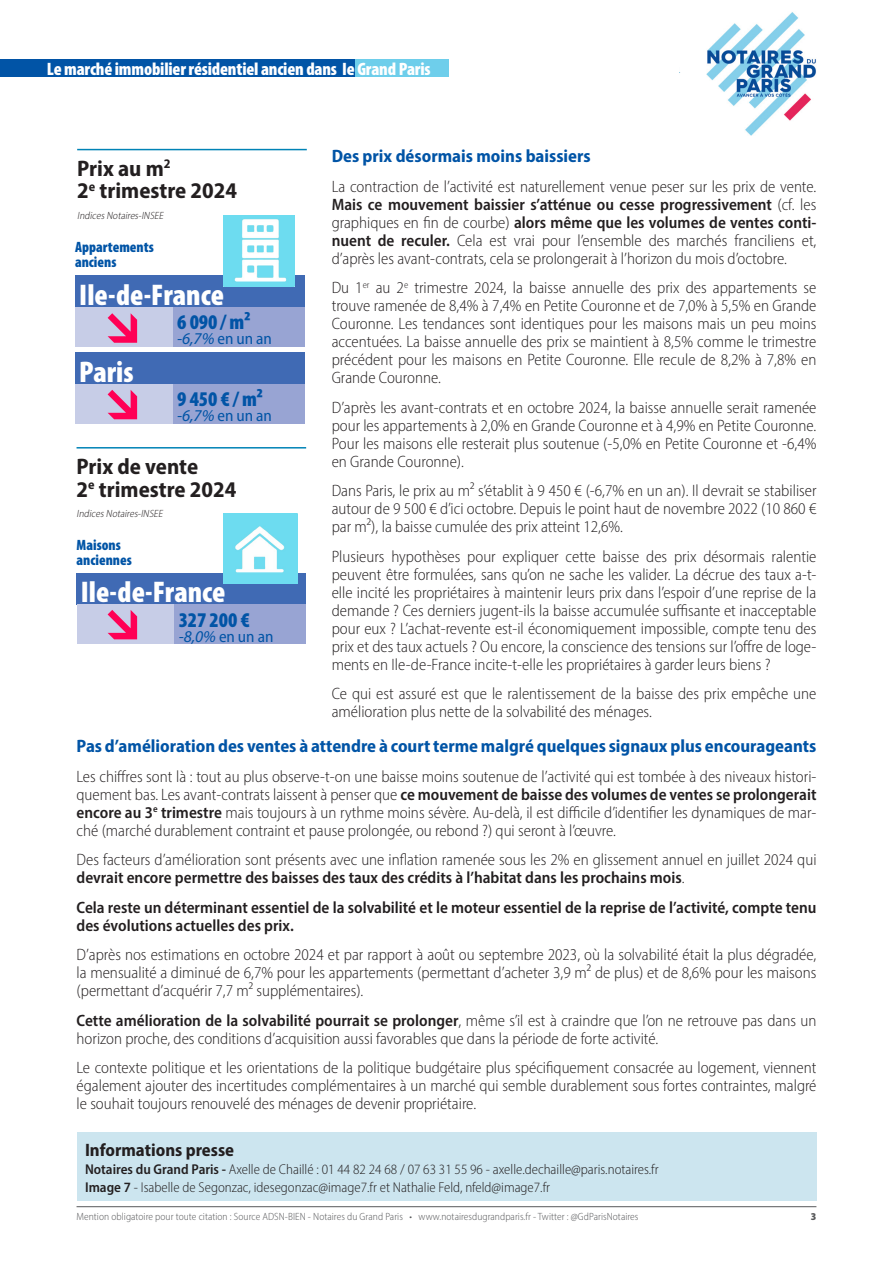
<style>
.page{position:relative;width:893px;height:1263px;background:#fff}
.page>*{position:absolute;margin:0;border:0;box-sizing:border-box;transform-origin:0 0}
.NOT_CI_Tableau_SCHEMA_Titre1{font:900 condensed 30px "Myriad Pro";color:#fff}
.NOT_CI_Titre2{font:700 semi-condensed 22.5px/22.5px "Myriad Pro";color:#231f20}
.NOT_CI_Tableau_SCHEMA_Chiffre_petite{font:900 condensed 21px "Myriad Pro";letter-spacing:-.005em;color:#0154a6}
.Texte_standard{font:700 semi-condensed 18px "Myriad Pro";color:#0154a6}
.t1{font:900 condensed 18px "Myriad Pro";letter-spacing:-.01em;color:#fff}
.NOT_CI_Encadre_Titre1{font:700 semi-condensed 18px "Myriad Pro";color:#231f20}
.Texte_standard-2{font:300 semi-condensed 16.5px/18px "Myriad Pro";color:#231f20;text-align:justify}
.Texte_standard-3{font:600 semi-condensed 16.5px/18px "Myriad Pro";color:#231f20}
.NOT_CI_Tableau_SCHEMA_Chiffre_petite-2{font:semi-condensed 16.5px "Myriad Pro";letter-spacing:-.005em;color:#0154a6}
.NOT_CI_Tableau_ID{font:900 condensed 15px/15px "Myriad Pro";color:#0154a6}
.NOT_CI_Encadre_Titre1-2{font:300 semi-condensed 14.25px "Myriad Pro";color:#231f20}
.t2{font:300 semi-condensed 10.5px "Myriad Pro";letter-spacing:.005em;color:#57585a}
.NOT_CI_Reference_petit{font:italic 300 semi-condensed 10.5px "Myriad Pro";color:#231f20}
.t3{font:900 semi-condensed 10.5px "Myriad Pro";color:#57585a}
.s1{font-style:italic;font-stretch:normal}
.s2{font-weight:600}
</style>
<div class="page">
<hr style="left:77px;top:1206px;width:739px;height:1px;background:#57585a">
<img style="left:706px;top:12px;width:110px;height:124px">
<div style="left:0;top:60px;width:380px;height:17px;background:#0154a6"></div>
<div style="left:355px;top:60px;width:94px;height:17px;background:#6eceeb"></div>
<div style="left:77px;top:573px;width:229px;height:31px;background:#406ab4"></div>
<div style="left:77px;top:604px;width:97px;height:40px;background:#c7cde7"></div>
<div style="left:174px;top:604px;width:132px;height:40px;background:#98a4d3"></div>
<img style="left:223px;top:513px;width:75px;height:71px">
<hr style="left:77px;top:447px;width:229px;height:1px;background:#0083b6">
<hr style="left:77px;top:149px;width:230px;height:1px;background:#0083b6">
<div style="left:75px;top:276px;width:230px;height:31px;background:#406ab4"></div>
<div style="left:75px;top:307px;width:98px;height:40px;background:#c7cde7"></div>
<div style="left:173px;top:307px;width:132px;height:40px;background:#98a4d3"></div>
<img style="left:223px;top:215px;width:72px;height:71px">
<div style="left:75px;top:353px;width:230px;height:31px;background:#406ab4"></div>
<div style="left:75px;top:384px;width:98px;height:39px;background:#c7cde7"></div>
<div style="left:173px;top:384px;width:132px;height:39px;background:#98a4d3"></div>
<svg style="left:108px;top:390px;width:29px;height:29px"></svg>
<div style="left:77px;top:1132px;width:739px;height:68px;background:#cce5ef"></div>
<svg style="left:108px;top:313px;width:29px;height:30px"></svg>
<svg style="left:108px;top:610px;width:29px;height:29px"></svg>
<p class="t1" style="left:47px;top:58px;width:385px">Le marché immobilier résidentiel ancien dans Ie Grand Paris</p>
<p class="NOT_CI_Titre2" style="left:77px;top:156px;width:161px">Prix au m<sup>2<br></sup>2<sup>e</sup> trimestre 2024</p>
<p class="NOT_CI_Reference_petit" style="left:77px;top:209px;width:90px">IndicesNotaires-INSEE</p>
<p class="NOT_CI_Tableau_ID" style="left:75px;top:239px;width:80px">Appartements anciens</p>
<p class="NOT_CI_Tableau_SCHEMA_Titre1" style="left:79px;top:275px;width:146px">Ile-de-France</p>
<p class="NOT_CI_Tableau_SCHEMA_Chiffre_petite" style="left:177px;top:309px;width:75px">6 090 / m²</p>
<p class="NOT_CI_Tableau_SCHEMA_Chiffre_petite-2" style="left:177px;top:329px;width:96px"><span class="s1">-6,7%</span> en un an</p>
<p class="NOT_CI_Tableau_SCHEMA_Titre1" style="left:79px;top:352px;width:56px">Paris</p>
<p class="NOT_CI_Tableau_SCHEMA_Chiffre_petite" style="left:177px;top:386px;width:87px">9 450 € / m²</p>
<p class="NOT_CI_Tableau_SCHEMA_Chiffre_petite-2" style="left:177px;top:405px;width:96px"><span class="s1">-6,7%</span> en un an</p>
<p class="NOT_CI_Titre2" style="left:77px;top:455px;width:161px">Prix de vente<br>2<sup>e</sup> trimestre 2024</p>
<p class="NOT_CI_Reference_petit" style="left:77px;top:507px;width:90px">IndicesNotaires-INSEE</p>
<p class="NOT_CI_Tableau_ID" style="left:77px;top:537px;width:57px">Maisons anciennes</p>
<p class="NOT_CI_Tableau_SCHEMA_Titre1" style="left:81px;top:573px;width:146px">Ile-de-France</p>
<p class="NOT_CI_Tableau_SCHEMA_Chiffre_petite" style="left:179px;top:606px;width:73px">327 200 €</p>
<p class="NOT_CI_Tableau_SCHEMA_Chiffre_petite-2" style="left:179px;top:626px;width:96px"><span class="s1">-8,0%</span> en un an</p>
<p class="Texte_standard" style="left:332px;top:145px;width:261px">Des prix désormais moins baissiers</p>
<p class="Texte_standard-2" style="left:332px;top:177px;width:486px">La contraction de l’activité est naturellement venue peser sur les prix de vente.<br><span class="s2">Mais ce mouvement baissier s’atténue ou cesse progressivement</span> (cf. les graphiques en fin de courbe) <span class="s2">alors même que les volumes de ventes conti&shy;nuent de reculer.</span> Cela est vrai pour l’ensemble des marchés franciliens et, d’après les avant-contrats, cela se prolongerait à l’horizon du mois d’octobre.</p>
<p class="Texte_standard-2" style="left:332px;top:279px;width:486px">Du 1<sup>er</sup> au 2<sup>e</sup> trimestre 2024, la baisse annuelle des prix des appartements se trouve ramenée de 8,4% à 7,4% en Petite Couronne et de 7,0% à 5,5% en Grande Couronne. Les tendances sont identiques pour les maisons mais un peu moins accentuées. La baisse annuelle des prix se maintient à 8,5% comme le trimestre précédent pour les maisons en Petite Couronne. Elle recule de 8,2% à 7,8% en Grande Couronne.</p>
<p class="Texte_standard-2" style="left:332px;top:398px;width:486px">D’après les avant-contrats et en octobre 2024, la baisse annuelle serait ramenée pour les appartements à 2,0% en Grande Couronne et à 4,9% en Petite Couronne.<br>Pour les maisons elle resterait plus soutenue (-5,0% en Petite Couronne et -6,4% en Grande Couronne).</p>
<p class="Texte_standard-2" style="left:332px;top:482px;width:486px">Dans Paris, le prix au m² s’établit à 9 450 € (-6,7% en un an). Il devrait se stabiliser autour de 9 500 € d’ici octobre. Depuis le point haut de novembre 2022 (10 860 € par m²), la baisse cumulée des prix atteint 12,6%.</p>
<p class="Texte_standard-2" style="left:332px;top:547px;width:486px">Plusieurs hypothèses pour expliquer cette baisse des prix désormais ralentie peuvent être formulées, sans qu’on ne sache les valider. La décrue des taux a-t&shy;elle incité les propriétaires à maintenir leurs prix dans l’espoir d’une reprise de la demande ? Ces derniers jugent-ils la baisse accumulée suffisante et inacceptable pour eux ? L’achat-revente est-il économiquement impossible, compte tenu des prix et des taux actuels ? Ou encore, la conscience des tensions sur l’offre de loge&shy;ments en Ile-de-France incite-t-elle les propriétaires à garder leurs biens ?</p>
<p class="Texte_standard-2" style="left:332px;top:685px;width:486px">Ce qui est assuré est que le ralentissement de la baisse des prix empêche une amélioration plus nette de la solvabilité des ménages.</p>
<p class="Texte_standard" style="left:77px;top:735px;width:741px">Pas d’amélioration des ventes à attendre à court terme malgré quelques signaux plus encourageants</p>
<p class="Texte_standard-2" style="left:77px;top:767px;width:741px">Les chiffres sont là : tout au plus observe-t-on une baisse moins soutenue de l’activité qui est tombée à des niveaux histori&shy;quement bas. Les avant-contrats laissent à penser que <span class="s2">ce mouvement de baisse des volumes de ventes se prolongerait encore au 3</span><sup>e</sup> <span class="s2">trimestre</span> mais toujours à un rythme moins sévère. Au-delà, il est difficile d’identifier les dynamiques de mar&shy;ché (marché durablement contraint et pause prolongée, ou rebond ?) qui seront à l’œuvre.</p>
<p class="Texte_standard-2" style="left:77px;top:851px;width:741px">Des facteurs d’amélioration sont présents avec une inflation ramenée sous les 2% en glissement annuel en juillet 2024 qui <span class="s2">devrait encore permettre des baisses des taux des crédits à l’habitat dans les prochains mois</span>.</p>
<p class="Texte_standard-3" style="left:77px;top:898px;width:741px">Cela reste un déterminant essentiel de la solvabilité et le moteur essentiel de la reprise de l’activité, compte tenu des évolutions actuelles des prix.</p>
<p class="Texte_standard-2" style="left:77px;top:946px;width:741px">D’après nos estimations en octobre 2024 et par rapport à août ou septembre 2023, où la solvabilité était la plus dégradée, la mensualité a diminué de 6,7% pour les appartements (permettant d’acheter 3,9 m² de plus) et de 8,6% pour les maisons (permettant d’acquérir 7,7 m² supplémentaires).</p>
<p class="Texte_standard-2" style="left:77px;top:1011px;width:741px"><span class="s2">Cette amélioration de la solvabilité pourrait se prolonger</span>, même s’il est à craindre que l’on ne retrouve pas dans un horizon proche, des conditions d’acquisition aussi favorables que dans la période de forte activité.</p>
<p class="Texte_standard-2" style="left:77px;top:1059px;width:741px">Le contexte politique et les orientations de la politique budgétaire plus spécifiquement consacrée au logement, viennent également ajouter des incertitudes complémentaires à un marché qui semble durablement sous fortes contraintes, malgré le souhait toujours renouvelé des ménages de devenir propriétaire.</p>
<p class="NOT_CI_Encadre_Titre1" style="left:85px;top:1138px;width:151px">Informations presse</p>
<p class="NOT_CI_Encadre_Titre1-2" style="left:85px;top:1160px;width:575px"><span class="s2">Notaires du Grand Paris -</span> Axelle de Chaillé : 01 44 82 24 68 / 07 63 31 55 96 - axelle.dechaille@paris.notaires.fr</p>
<p class="NOT_CI_Encadre_Titre1-2" style="left:85px;top:1178px;width:466px"><span class="s2">Image 7</span> - Isabelle de Segonzac, idesegonzac@image7.fr et Nathalie Feld, nfeld@image7.fr</p>
<p class="t2" style="left:77px;top:1210px;width:563px">Mention obligatoire pour toute citation : Source ADSN-BIEN - Notaires du Grand Paris • www.notairesdugrandparis.fr - Twitter : @GdParisNotaires</p>
<p class="t3" style="left:811px;top:1209px;width:7px">3</p>
</div>
